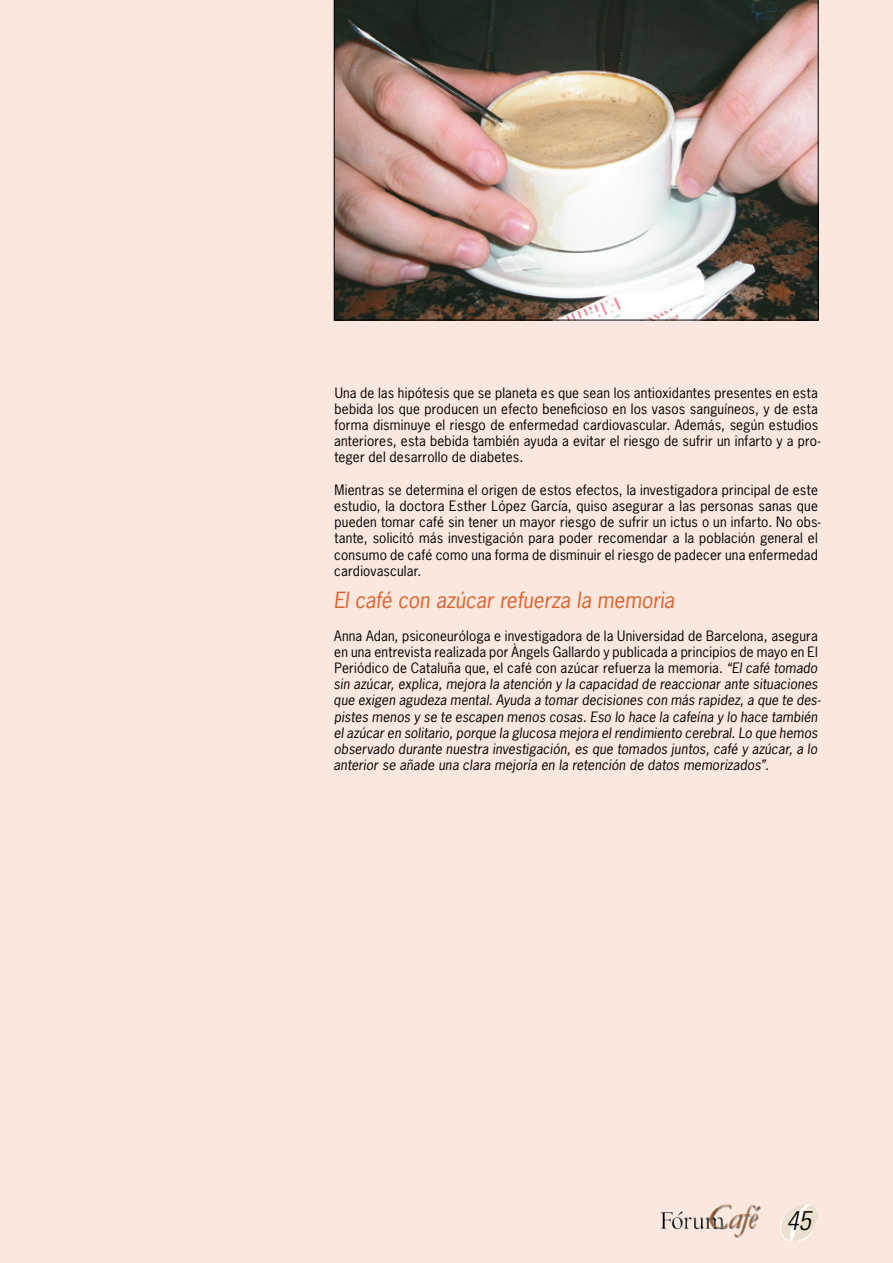
<style>
.page{position:relative;width:893px;height:1263px;background:#fae7de}
.page>*{position:absolute;margin:0;border:0;box-sizing:border-box;transform-origin:0 0}
.t1{font:italic 300 condensed 27px "Univers";color:#000}
.baristas_1{font:italic 21px "News Gothic";letter-spacing:-.005em;color:#dd632e}
.t2{font:13.5px/16.2px "News Gothic";letter-spacing:.015em;color:#000}
.t3{font:italic 13.5px/16.2px "News Gothic";letter-spacing:.01em;color:#000}
.s1{font-style:normal}
</style>
<div class="page">
<img style="left:334px;top:0;width:485px;height:320px">
<img style="left:781px;top:1204px;width:37px;height:37px">
<img style="left:660px;top:1204px;width:101px;height:34px">
<p class="t2" style="left:334px;top:384px;width:488px">Una de las hipótesis que se planeta es que sean los antioxidantes presentes en esta bebida los que producen un efecto beneficioso en los vasos sanguíneos, y de esta forma disminuye el riesgo de enfermedad cardiovascular. Además, según estudios anteriores, esta bebida también ayuda a evitar el riesgo de sufrir un infarto y a pro&shy;teger del desarrollo de diabetes.</p>
<p class="t2" style="left:334px;top:481px;width:488px">Mientras se determina el origen de estos efectos, la investigadora principal de este estudio, la doctora Esther López García, quiso asegurar a las personas sanas que pueden tomar café sin tener un mayor riesgo de sufrir un ictus o un infarto. No obs&shy;tante, solicitó más investigación para poder recomendar a la población general el consumo de café como una forma de disminuir el riesgo de padecer una enfermedad cardiovascular.</p>
<p class="baristas_1" style="left:334px;top:587px;width:342px">El café con azúcar refuerza la memoria</p>
<p class="t3" style="left:333px;top:627px;width:489px"><span class="s1">Anna Adan, psiconeuróloga e investigadora de la Universidad de Barcelona, asegura en una entrevista realizada por Àngels Gallardo y publicada a principios de mayo en El Periódico de Cataluña que, el café con azúcar refuerza la memoria.</span> “El café tomado sin azúcar, explica, mejora la atención y la capacidad de reaccionar ante situaciones que exigen agudeza mental. Ayuda a tomar decisiones con más rapidez, a que te des&shy;pistes menos y se te escapen menos cosas. Eso lo hace la cafeína y lo hace también el azúcar en solitario, porque la glucosa mejora el rendimiento cerebral. Lo que hemos observado durante nuestra investigación, es que tomados juntos, café y azúcar, a lo anterior se añade una clara mejoría en la retención de datos memorizados”.</p>
<p class="t1" style="left:786px;top:1204px;width:25px">45</p>
</div>
